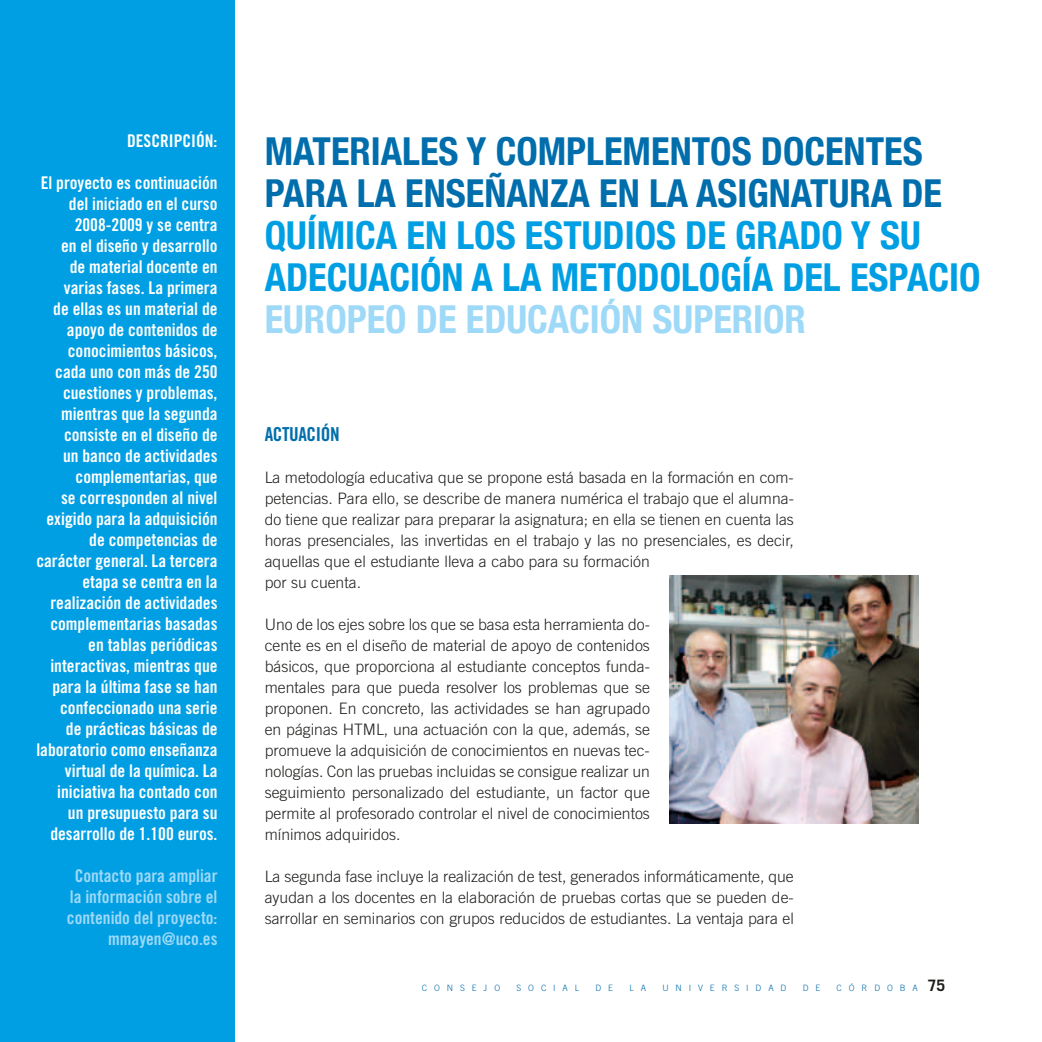
<style>
.page{position:relative;width:1042px;height:1042px;background:#fff}
.page>*{position:absolute;margin:0;border:0;box-sizing:border-box;transform-origin:0 0}
.t1{font:700 condensed 38.5px/42px "Helvetica Neue";color:#009fe3}
.t2{font:700 condensed 38.5px/42px "Helvetica Neue";color:#006eac}
.t3{font:700 condensed 38.5px "Helvetica Neue";color:#9fd9f8}
.t4{font:19.25px "Trade Gothic LT Std Bd Cn 20";letter-spacing:-.02em;color:#006eac}
.t5{font:17.5px/21px "Trade Gothic Bold Cond Twenty";color:#fff;text-align:right}
.t6{font:17.5px/21px "Trade Gothic Bold Cond Twenty";color:#9fd9f8;text-align:right}
.t7{font:300 15.75px/21px "Trade Gothic LT Std";color:#1d1d1b;text-align:justify}
.t8{font:300 8.75px "Trade Gothic LT Std";letter-spacing:.79em;color:#006eac}
.s1{font-weight:700;font-size:15.75px;color:#1d1d1b}
</style>
<div class="page">
<div style="left:0;top:0;width:234px;height:1042px;background:#009fe3"></div>
<img style="left:670px;top:575px;width:248px;height:248px">
<p class="t5" style="left:127px;top:130px;width:92px">DESCRIPCIÓN:</p>
<p class="t5" style="left:36px;top:172px;width:183px">El proyecto es continuación del iniciado en el curso<br>2008-2009 y se centra<br>en el diseño y desarrollo<br>de material docente en varias fases. La primera<br>de ellas es un material de apoyo de contenidos de conocimientos básicos, cada uno con más de 250 cuestiones y problemas, mientras que la segunda consiste en el diseño de<br>un banco de actividades complementarias, que<br>se corresponden al nivel exigido para la adquisición de competencias de carácter general. La tercera etapa se centra en la realización de actividades complementarias basadas en tablas periódicas interactivas, mientras que para la última fase se han confeccionado una serie<br>de prácticas básicas de laboratorio como enseñanza virtual de la química. La iniciativa ha contado con<br>un presupuesto para su desarrollo de 1.100 euros.</p>
<p class="t6" style="left:67px;top:865px;width:152px">Contacto para ampliar la información sobre el contenido del proyecto: mmayen@uco.es</p>
<h1 class="t2" style="left:265px;top:130px;width:679px">MATERIALES Y COMPLEMENTOS DOCENTES<br>PARA LA ENSEÑANZA EN LA ASIGNATURA DE</h1>
<h1 class="t1" style="left:265px;top:214px;width:717px">QUÍMICA EN LOS ESTUDIOS DE GRADO Y SU<br>ADECUACIÓN A LA METODOLOGÍA DEL ESPACIO</h1>
<h1 class="t3" style="left:265px;top:296px;width:543px">EUROPEO DE EDUCACIÓN SUPERIOR</h1>
<p class="t4" style="left:265px;top:422px;width:74px">ACTUACIÓN</p>
<p class="t7" style="left:265px;top:467px;width:531px;text-align:left">La metodología educativa que se propone está basada en la formación en com&shy;petencias. Para ello, se describe de manera numérica el trabajo que el alumna&shy;do tiene que realizar para preparar la asignatura; en ella se tienen en cuenta las horas presenciales, las invertidas en el trabajo y las no presenciales, es decir, aquellas que el estudiante lleva a cabo para su formación<br>por su cuenta.</p>
<p class="t7" style="left:265px;top:614px;width:387px">U no de los ejes sobre los que se basa esta herramienta do&shy;cente es en el diseño de material de apoyo de contenidos básicos, que proporciona al estudiante conceptos funda&shy;mentales para que pueda resolver los problemas que se proponen. En concreto, las actividades se han agrupado en páginas HTML, una actuación con la que, además, se promueve la adquisición de conocimientos en nuevas tec&shy;nologías. Con las pruebas incluidas se consigue realizar un seguimiento personalizado del estudiante, un factor que permite al profesorado controlar el nivel de conocimientos mínimos adquiridos.</p>
<p class="t7" style="left:265px;top:866px;width:531px">La segunda fase incluye la realización de test, generados informáticamente, que ayudan a los docentes en la elaboración de pruebas cortas que se pueden de&shy;sarrollar en seminarios con grupos reducidos de estudiantes. La ventaja para el</p>
<p class="t8" style="left:422px;top:982px;width:80px">CONSEJO</p>
<p class="t8" style="left:516px;top:982px;width:64px">SOCIAL</p>
<p class="t8" style="left:595px;top:982px;width:19px">D E</p>
<p class="t8" style="left:629px;top:982px;width:18px">L A</p>
<p class="t8" style="left:662px;top:982px;width:22px">u ni</p>
<p class="t8" style="left:698px;top:982px;width:48px">ve rsidad</p>
<p class="t8" style="left:802px;top:982px;width:10px">de</p>
<p class="t8" style="left:836px;top:982px;width:48px">c órdo</p>
<p class="t8" style="left:900px;top:982px;width:47px">ba <span class="s1">75</span></p>
</div>
